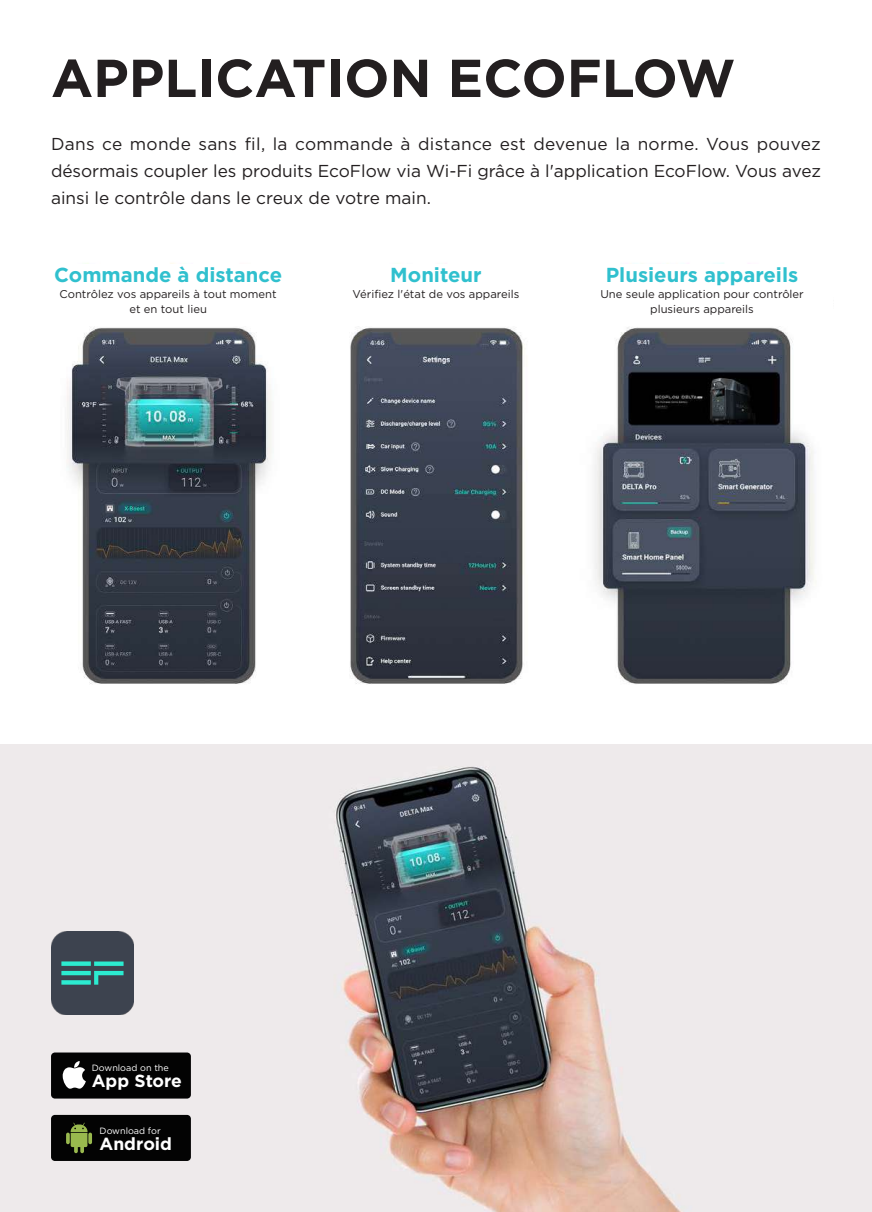
<style>
.page{position:relative;width:872px;height:1212px;background:#fff}
.page>*{position:absolute;margin:0;border:0;box-sizing:border-box;transform-origin:0 0}
.t1{font:700 53.25px "Gotham";color:#231f20}
.t2{font:700 20.25px "Gotham";color:#30c0ce}
.t3{font:700 17.55px "Gotham";color:#fff}
.t4{font:17.25px/27px "Gotham";color:#231f20;text-align:justify}
.t5{font:11.25px/15px "Gotham";color:#231f20;text-align:center}
.t6{font:9.15px "Gotham";color:#fff}
</style>
<div class="page">
<img style="left:67px;top:263px;width:747px;height:421px">
<img style="left:0;top:744px;width:872px;height:468px">
<div style="left:51px;top:1052px;width:140px;height:46px;background:#030303;border-radius:4px"></div>
<svg style="left:63px;top:1061px;width:23px;height:28px"></svg>
<div style="left:51px;top:1115px;width:140px;height:46px;background:#030303;border-radius:4px"></div>
<svg style="left:66px;top:1132px;width:4px;height:12px"></svg>
<svg style="left:71px;top:1122px;width:17px;height:31px"></svg>
<svg style="left:88px;top:1132px;width:4px;height:12px"></svg>
<img style="left:51px;top:931px;width:83px;height:83px">
<div style="left:41px;top:264px;width:255px;height:58px;background:#fff"></div>
<div style="left:308px;top:264px;width:255px;height:58px;background:#fff"></div>
<div style="left:572px;top:264px;width:260px;height:58px;background:#fff"></div>
<h1 class="t1" style="left:51px;top:43px;width:686px">APPLICATION ECOFLOW</h1>
<p class="t4" style="left:51px;top:130px;width:771px">Dans ce monde sans fil, la commande à distance est devenue la norme. Vous pouvez désormais coupler les produits EcoFlow via Wi-Fi grâce à l'application EcoFlow. Vous avez ainsi le contrôle dans le creux de votre main.</p>
<p class="t2" style="left:54px;top:261px;width:229px">Commande à distance</p>
<p class="t5" style="left:60px;top:287px;width:219px">Contrôlez vos appareils à tout moment et en tout lieu</p>
<p class="t2" style="left:390px;top:261px;width:93px">Moniteur</p>
<p class="t5" style="left:352px;top:287px;width:168px">Vérifiez l'état de vos appareils</p>
<p class="t2" style="left:606px;top:261px;width:194px">Plusieurs appareils</p>
<p class="t5" style="left:600px;top:287px;width:205px">Une seule application pour contrôler plusieurs appareils</p>
<p class="t6" style="left:92px;top:1061px;width:79px">Download on the</p>
<p class="t3" style="left:92px;top:1069px;width:92px">App Store</p>
<p class="t6" style="left:100px;top:1124px;width:63px">Download for</p>
<p class="t3" style="left:100px;top:1132px;width:74px">Android</p>
</div>
